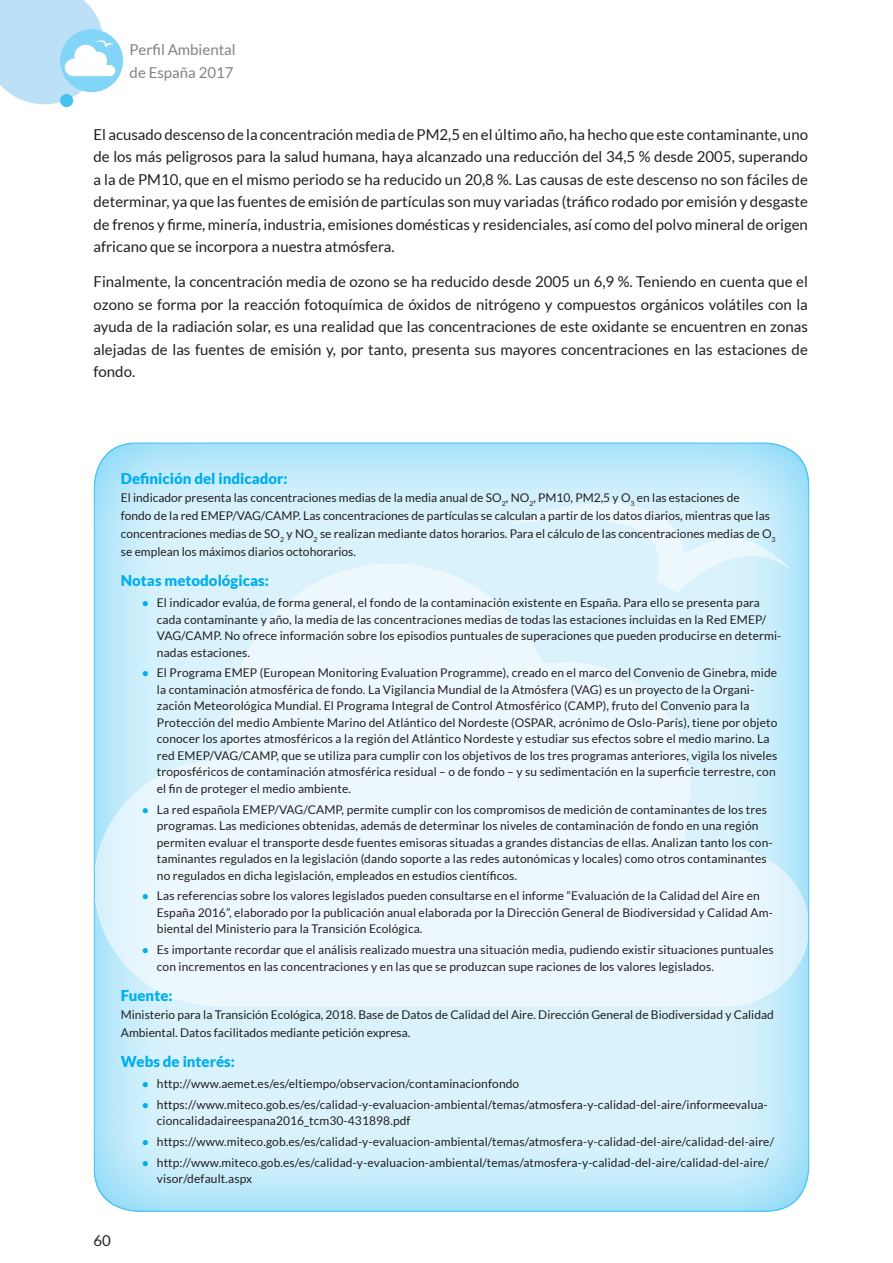
<style>
.page{position:relative;width:893px;height:1263px;background:#fff}
.page>*{position:absolute;margin:0;border:0;box-sizing:border-box;transform-origin:0 0}
.Cuerpo_texto{font:15px/22.5px "Lato";color:#231f20;text-align:justify}
.Titulo_cuadro{font:900 15px "Lato";color:#00aeef}
.t1{font:15px/22.5px "Lato";color:#808285}
.texto_cuadro{font:12px/16.5px "Lato";letter-spacing:.01em;color:#231f20}
.s1{font-family:"Arial";color:#00aeef}
</style>
<div class="page">
<svg style="left:60px;top:94px;width:13px;height:13px"></svg>
<div style="left:60px;top:29px;width:63px;height:63px;background:#82d5f7;border-radius:50%"></div>
<svg style="left:0;top:0;width:115px;height:104px"></svg>
<div style="left:80px;top:433px;width:743px;height:780px;background:#fff;opacity:.75"></div>
<p class="t1" style="left:130px;top:38px;width:108px">Perfil Ambiental de España 2017</p>
<p class="Cuerpo_texto" style="left:94px;top:123px;width:716px">El acusado descenso de la concentración media de PM2,5 en el último año, ha hecho que este contaminante, uno de los más peligrosos para la salud humana, haya alcanzado una reducción del 34,5 % desde 2005, superando a la de PM10, que en el mismo periodo se ha reducido un 20,8 %. Las causas de este descenso no son fáciles de determinar, ya que las fuentes de emisión de partículas son muy variadas (tráfico rodado por emisión y desgaste de frenos y firme, minería, industria, emisiones domésticas y residenciales, así como del polvo mineral de origen africano que se incorpora a nuestra atmósfera.</p>
<p class="Cuerpo_texto" style="left:94px;top:271px;width:716px">Finalmente, la concentración media de ozono se ha reducido desde 2005 un 6,9 %. Teniendo en cuenta que el ozono se forma por la reacción fotoquímica de óxidos de nitrógeno y compuestos orgánicos volátiles con la ayuda de la radiación solar, es una realidad que las concentraciones de este oxidante se encuentren en zonas alejadas de las fuentes de emisión y, por tanto, presenta sus mayores concentraciones en las estaciones de fondo.</p>
<p class="Titulo_cuadro" style="left:121px;top:470px;width:168px">Definición del indicador:</p>
<p class="texto_cuadro" style="left:121px;top:489px;width:656px;line-height:18px">El indicador presenta las concentraciones medias de la media anual de SO<sub>2</sub>, NO<sub>2</sub>, PM10, PM2,5 y O<sub>3</sub> en las estaciones de<br>fondo de la red EMEP/VAG/CAMP. Las concentraciones de partículas se calculan a partir de los datos diarios, mientras que las concentraciones medias de SO<sub>2</sub> y NO<sub>2</sub> se realizan mediante datos horarios. Para el cálculo de las concentraciones medias de O<sub>3 </sub>se emplean los máximos diarios octohorarios.</p>
<p class="Titulo_cuadro" style="left:121px;top:572px;width:150px">Notas metodológicas:</p>
<p class="texto_cuadro" style="left:157px;top:594px;width:626px;text-indent:-15px"><span class="s1">●</span> El indicador evalúa, de forma general, el fondo de la contaminación existente en España. Para ello se presenta para cada contaminante y año, la media de las concentraciones medias de todas las estaciones incluidas en la Red EMEP/ VAG/CAMP. No ofrece información sobre los episodios puntuales de superaciones que pueden producirse en determi&shy;nadas estaciones.</p>
<p class="texto_cuadro" style="left:157px;top:665px;width:622px;text-indent:-15px"><span class="s1">●</span> El Programa EMEP (European Monitoring Evaluation Programme), creado en el marco del Convenio de Ginebra, mide la contaminación atmosférica de fondo. La Vigilancia Mundial de la Atmósfera (VAG) es un proyecto de la Organi&shy;zación Meteorológica Mundial. El Programa Integral de Control Atmosférico (CAMP), fruto del Convenio para la Protección del medio Ambiente Marino del Atlántico del Nordeste (OSPAR, acrónimo de Oslo-París), tiene por objeto conocer los aportes atmosféricos a la región del Atlántico Nordeste y estudiar sus efectos sobre el medio marino. La red EMEP/VAG/CAMP, que se utiliza para cumplir con los objetivos de los tres programas anteriores, vigila los niveles troposféricos de contaminación atmosférica residual – o de fondo – y su sedimentación en la superficie terrestre, con el fin de proteger el medio ambiente.</p>
<p class="texto_cuadro" style="left:157px;top:801px;width:617px;text-indent:-15px"><span class="s1">●</span> La red española EMEP/VAG/CAMP, permite cumplir con los compromisos de medición de contaminantes de los tres programas. Las mediciones obtenidas, además de determinar los niveles de contaminación de fondo en una región permiten evaluar el transporte desde fuentes emisoras situadas a grandes distancias de ellas. Analizan tanto los con&shy;taminantes regulados en la legislación (dando soporte a las redes autonómicas y locales) como otros contaminantes no regulados en dicha legislación, empleados en estudios científicos.</p>
<p class="texto_cuadro" style="left:157px;top:888px;width:617px;text-indent:-15px"><span class="s1">●</span> Las referencias sobre los valores legislados pueden consultarse en el informe “Evaluación de la Calidad del Aire en<br>España 2016”, elaborado por la publicación anual elaborada por la Dirección General de Biodiversidad y Calidad Am&shy;biental del Ministerio para la Transición Ecológica.</p>
<p class="texto_cuadro" style="left:157px;top:941px;width:618px;text-indent:-15px"><span class="s1">●</span> Es importante recordar que el análisis realizado muestra una situación media, pudiendo existir situaciones puntuales con incrementos en las concentraciones y en las que se produzcan supe raciones de los valores legislados.</p>
<p class="Titulo_cuadro" style="left:121px;top:987px;width:53px">Fuente:</p>
<p class="texto_cuadro" style="left:121px;top:1005px;width:654px;line-height:18px">Ministerio para la Transición Ecológica, 2018. Base de Datos de Calidad del Aire. Dirección General de Biodiversidad y Calidad<br>Ambiental. Datos facilitados mediante petición expresa.</p>
<p class="Titulo_cuadro" style="left:121px;top:1053px;width:116px">Webs de interés:</p>
<p class="texto_cuadro" style="left:142px;top:1075px;width:379px"><span class="s1">●</span> http://www.aemet.es/es/eltiempo/observacion/contaminacionfondo</p>
<p class="texto_cuadro" style="left:157px;top:1096px;width:612px;text-indent:-15px"><span class="s1">●</span> https://www.miteco.gob.es/es/calidad-y-evaluacion-ambiental/temas/atmosfera-y-calidad-del-aire/informeevalua&shy;cioncalidadaireespana2016_tcm30-431898.pdf</p>
<p class="texto_cuadro" style="left:142px;top:1133px;width:634px"><span class="s1">●</span> https://www.miteco.gob.es/es/calidad-y-evaluacion-ambiental/temas/atmosfera-y-calidad-del-aire/calidad-del-aire/</p>
<p class="texto_cuadro" style="left:157px;top:1154px;width:613px;text-indent:-15px"><span class="s1">●</span> http://www.miteco.gob.es/es/calidad-y-evaluacion-ambiental/temas/atmosfera-y-calidad-del-aire/calidad-del-aire/ visor/default.aspx</p>
<p class="Cuerpo_texto" style="left:94px;top:1229px;width:19px">60</p>
</div>
